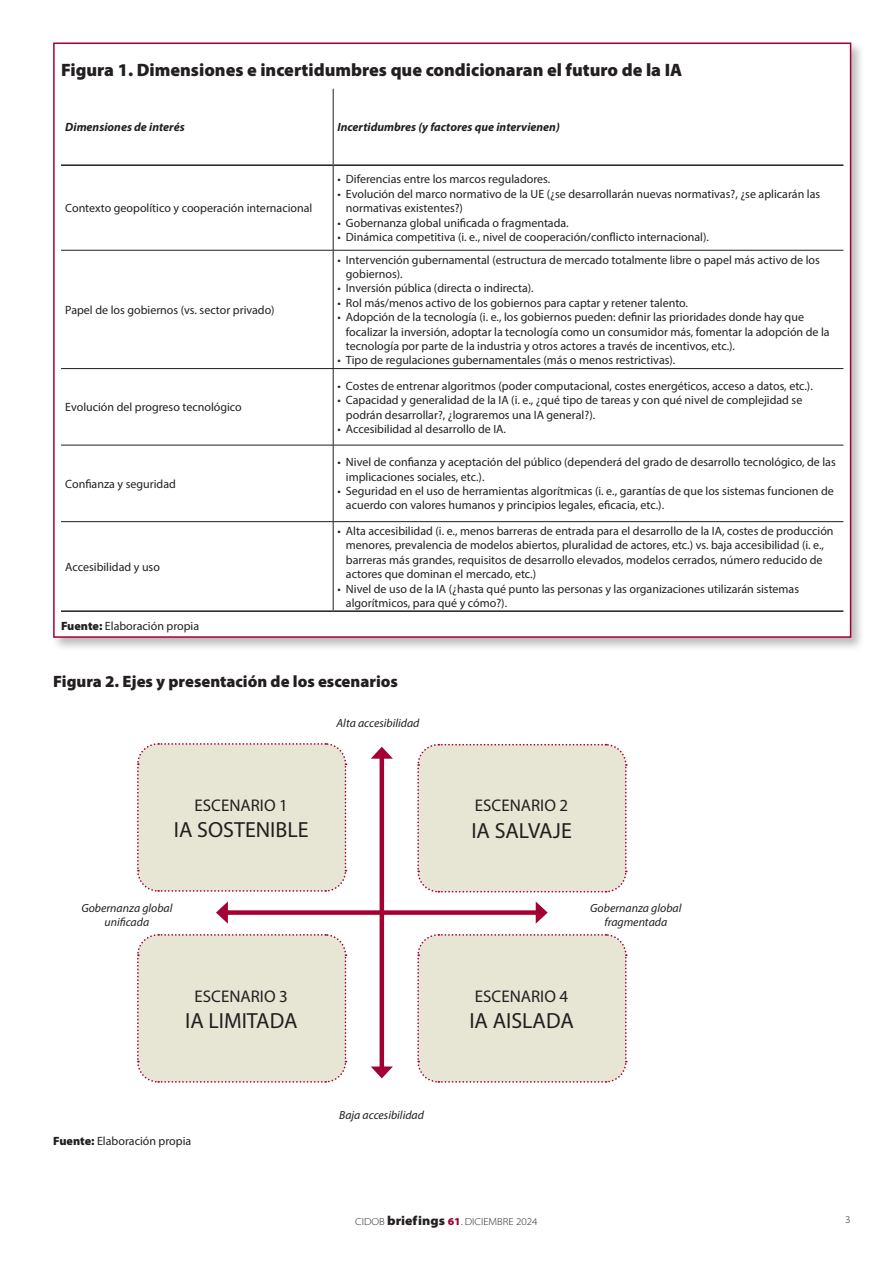
<style>
.page{position:relative;width:893px;height:1263px;background:#fff}
.page>*{position:absolute;margin:0;border:0;box-sizing:border-box;transform-origin:0 0}
.t1{font:21.9px "Myriad Pro";color:#231f20}
.t2{font:900 18px "Myriad Pro";color:#231f20}
.t3{font:16.95px "Myriad Pro";color:#231f20}
.t4{font:900 16.5px "Myriad Pro";color:#231f20}
.t5{font:12px/14.4px "Myriad Pro";color:#231f20}
.t6{font:italic 700 12px "Myriad Pro";color:#231f20}
.t7{font:italic 11.85px/14.2px "Myriad Pro";color:#231f20;text-align:center}
.t8{font:300 semi-expanded 10.2px "Myriad Pro";color:#231f20}
.s1{font-weight:900}
.s2{font-weight:900;font-size:12.9px}
.s3{font-weight:900;font-size:10.65px;color:#a40133}
</style>
<div class="page">
<div style="left:51px;top:40px;width:814px;height:612px;background:#231f20;opacity:.3"></div>
<div style="left:54px;top:43px;width:797px;height:594px;background:#fff"></div>
<hr style="left:333px;top:89px;width:1px;height:75px;background:#231f20">
<hr style="left:333px;top:166px;width:1px;height:84px;background:#231f20">
<hr style="left:61px;top:250px;width:272px;height:1px;background:#231f20">
<hr style="left:333px;top:250px;width:510px;height:1px;background:#231f20">
<hr style="left:333px;top:250px;width:1px;height:118px;background:#231f20">
<hr style="left:333px;top:369px;width:1px;height:76px;background:#231f20">
<hr style="left:61px;top:368px;width:272px;height:1px;background:#231f20">
<hr style="left:333px;top:368px;width:510px;height:1px;background:#231f20">
<hr style="left:61px;top:445px;width:272px;height:1px;background:#231f20">
<hr style="left:333px;top:445px;width:510px;height:1px;background:#231f20">
<hr style="left:333px;top:445px;width:1px;height:76px;background:#231f20">
<hr style="left:61px;top:521px;width:272px;height:1px;background:#231f20">
<hr style="left:333px;top:521px;width:510px;height:1px;background:#231f20">
<hr style="left:333px;top:522px;width:1px;height:88px;background:#231f20">
<hr style="left:61px;top:164px;width:272px;height:2px;background:#231f20">
<hr style="left:333px;top:164px;width:510px;height:2px;background:#231f20">
<hr style="left:61px;top:610px;width:272px;height:2px;background:#231f20">
<hr style="left:333px;top:610px;width:510px;height:2px;background:#231f20">
<div style="left:137px;top:743px;width:210px;height:149px;background:#e7e5d4"></div>
<div style="left:137px;top:934px;width:210px;height:149px;background:#e7e5d4"></div>
<div style="left:417px;top:743px;width:211px;height:150px;background:#e7e5d4"></div>
<div style="left:417px;top:934px;width:211px;height:149px;background:#e7e5d4"></div>
<hr style="left:380px;top:754px;width:4px;height:316px;background:#a40133">
<svg style="left:371px;top:747px;width:22px;height:12px"></svg>
<svg style="left:371px;top:1066px;width:22px;height:12px"></svg>
<div style="left:224px;top:910px;width:316px;height:5px;background:#a40133"></div>
<svg style="left:216px;top:901px;width:12px;height:23px"></svg>
<svg style="left:536px;top:902px;width:12px;height:22px"></svg>
<h2 class="t2" style="left:61px;top:58px;width:623px">Figura 1. Dimensiones e incertidumbres que condicionaran el futuro de la IA</h2>
<p class="t6" style="left:65px;top:120px;width:121px">Dimensiones de interés</p>
<p class="t6" style="left:337px;top:120px;width:224px">Incertidumbres (y factores que intervienen)</p>
<p class="t5" style="left:65px;top:201px;width:249px">Contexto geopolítico y cooperación internacional</p>
<p class="t5" style="left:65px;top:302px;width:211px">Papel de los gobiernos (vs. sector privado)</p>
<p class="t5" style="left:65px;top:400px;width:178px">Evolución del progreso tecnológico</p>
<p class="t5" style="left:65px;top:476px;width:112px">Confianza y seguridad</p>
<p class="t5" style="left:65px;top:559px;width:96px">Accesibilidad y uso</p>
<p class="t5" style="left:61px;top:618px;width:140px"><span class="s1">Fuente:</span> Elaboración propia</p>
<p class="t5" style="left:337px;top:172px;width:214px">• Diferencias entre los marcos reguladores.</p>
<p class="t5" style="left:346px;top:186px;width:476px;text-indent:-9px">• Evolución del marco normativo de la UE (¿se desarrollarán nuevas normativas?, ¿se aplicarán las normativas existentes?)</p>
<p class="t5" style="left:337px;top:215px;width:233px">• Gobernanza global unificada o fragmentada.</p>
<p class="t5" style="left:337px;top:230px;width:373px">• Dinámica competitiva (i. e., nivel de cooperación/conflicto internacional).</p>
<p class="t5" style="left:346px;top:252px;width:475px;text-indent:-9px">• Intervención gubernamental (estructura de mercado totalmente libre o papel más activo de los gobiernos).</p>
<p class="t5" style="left:337px;top:281px;width:198px">• Inversión pública (directa o indirecta).</p>
<p class="t5" style="left:337px;top:295px;width:352px">• Rol más/menos activo de los gobiernos para captar y retener talento.</p>
<p class="t5" style="left:346px;top:310px;width:485px;text-indent:-9px">• Adopción de la tecnología (i. e., los gobiernos pueden: definir las prioridades donde hay que focalizar la inversión, adoptar la tecnología como un consumidor más, fomentar la adopción de la tecnología por parte de la industria y otros actores a través de incentivos, etc.).</p>
<p class="t5" style="left:337px;top:353px;width:339px">• Tipo de regulaciones gubernamentales (más o menos restrictivas).</p>
<p class="t5" style="left:337px;top:378px;width:477px">• Costes de entrenar algoritmos (poder computacional, costes energéticos, acceso a datos, etc.).</p>
<p class="t5" style="left:346px;top:393px;width:458px;text-indent:-9px">• Capacidad y generalidad de la IA (i. e., ¿qué tipo de tareas y con qué nivel de complejidad se podrán desarrollar?, ¿lograremos una IA general?).</p>
<p class="t5" style="left:337px;top:421px;width:170px">• Accesibilidad al desarrollo de IA.</p>
<p class="t5" style="left:346px;top:455px;width:491px;text-indent:-9px">• Nivel de confianza y aceptación del público (dependerá del grado de desarrollo tecnológico, de las implicaciones sociales, etc.).</p>
<p class="t5" style="left:346px;top:484px;width:489px;text-indent:-9px">• Seguridad en el uso de herramientas algorítmicas (i. e., garantías de que los sistemas funcionen de acuerdo con valores humanos y principios legales, eficacia, etc.).</p>
<p class="t5" style="left:346px;top:523px;width:489px;text-indent:-9px">• Alta accesibilidad (i. e., menos barreras de entrada para el desarrollo de la IA, costes de producción menores, prevalencia de modelos abiertos, pluralidad de actores, etc.) vs. baja accesibilidad (i. e., barreras más grandes, requisitos de desarrollo elevados, modelos cerrados, número reducido de actores que dominan el mercado, etc.)</p>
<p class="t5" style="left:346px;top:581px;width:455px;text-indent:-9px">• Nivel de uso de la IA (¿hasta qué punto las personas y las organizaciones utilizarán sistemas algorítmicos, para qué y cómo?).</p>
<h3 class="t4" style="left:53px;top:671px;width:346px">Figura 2. Ejes y presentación de los escenarios</h3>
<p class="t7" style="left:337px;top:716px;width:84px">Alta accesibilidad</p>
<h3 class="t3" style="left:195px;top:794px;width:95px">ESCENARIO 1</h3>
<h1 class="t1" style="left:174px;top:816px;width:136px">IA SOSTENIBLE</h1>
<h3 class="t3" style="left:475px;top:795px;width:95px">ESCENARIO 2</h3>
<h1 class="t1" style="left:471px;top:817px;width:102px">IA SALVAJE</h1>
<p class="t7" style="left:81px;top:900px;width:93px">Gobernanza global unificada</p>
<p class="t7" style="left:590px;top:900px;width:93px">Gobernanza global fragmentada</p>
<h3 class="t3" style="left:195px;top:985px;width:95px">ESCENARIO 3</h3>
<h1 class="t1" style="left:185px;top:1007px;width:114px">IA LIMITADA</h1>
<p class="t5" style="left:53px;top:1133px;width:140px"><span class="s1">Fuente:</span> Elaboración propia</p>
<p class="t7" style="left:339px;top:1107px;width:86px">Baja accesibilidad</p>
<h3 class="t3" style="left:475px;top:985px;width:95px">ESCENARIO 4</h3>
<h1 class="t1" style="left:469px;top:1007px;width:106px">IA AISLADA</h1>
<p class="t8" style="left:355px;top:1215px;width:184px">CIDOB <span class="s2">briefings</span> <span class="s3">61</span>. DICIEMBRE 2024</p>
<p class="t8" style="left:845px;top:1213px;width:7px">3</p>
</div>
